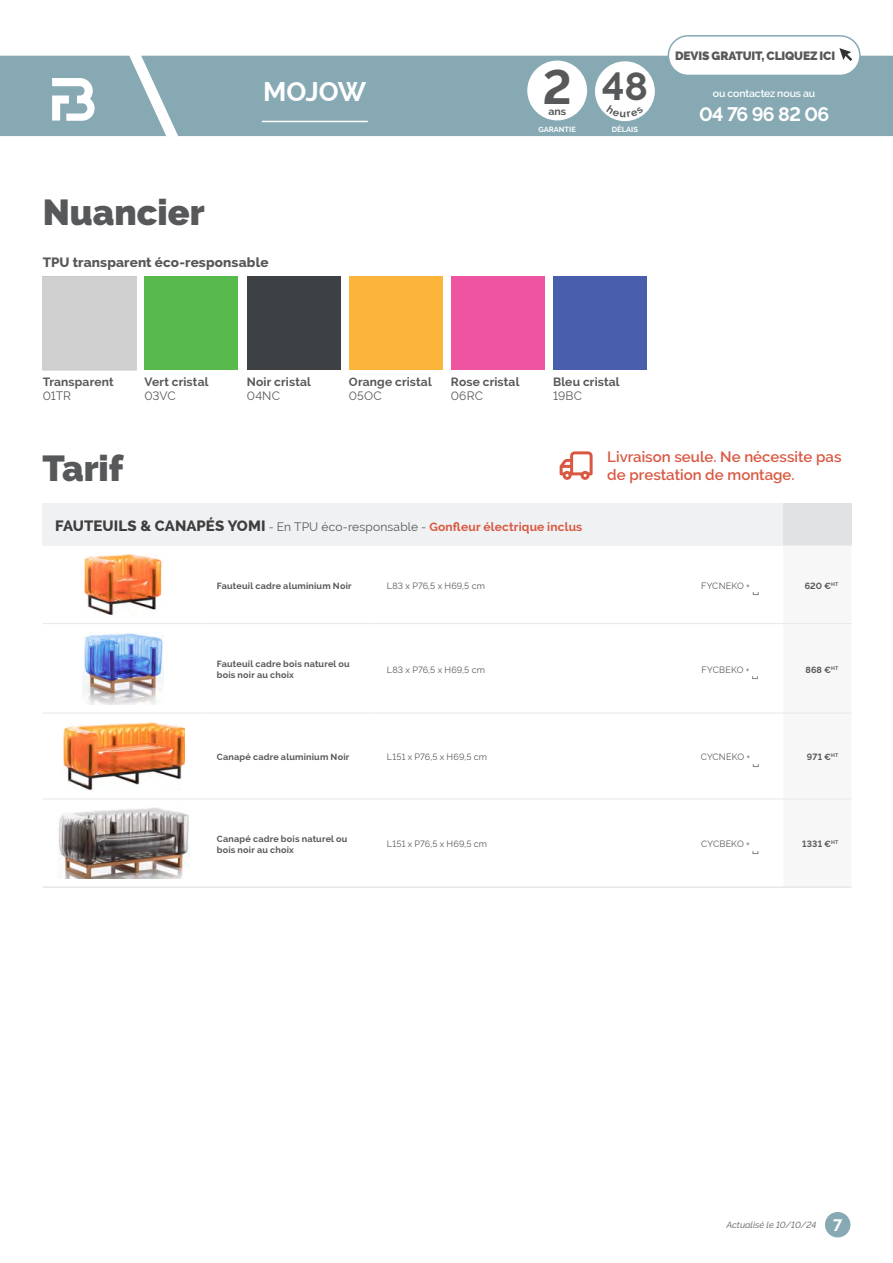
<style>
.page{position:relative;width:893px;height:1263px;background:#fff}
.page>*{position:absolute;margin:0;border:0;box-sizing:border-box;transform-origin:0 0}
.t1{font:700 48px "Raleway";color:#57585a}
.t2{font:700 39px "Raleway";color:#57585a}
.t3{font:900 36px "Raleway";color:#57585a}
.t4{font:700 27px "Raleway";letter-spacing:-.015em;color:#fff}
.t5{font:700 19.5px "Raleway";letter-spacing:-.045em;color:#fff}
.t6{font:600 15px/18px "Raleway";color:#d95842}
.t7{font:800 13.5px "Raleway";letter-spacing:.01em;color:#57585a}
.t8{font:700 12px "Raleway";letter-spacing:.015em;color:#57585a}
.t9{font:700 12px "Raleway";letter-spacing:.015em;color:#d95842}
.t10{font:12px "Raleway";letter-spacing:.01em;color:#57585a}
.t11{font:900 12px "Raleway";letter-spacing:-.01em;color:#57585a}
.t12{font:600 10.5px "Raleway";letter-spacing:-.01em;color:#fff}
.t13{font:700 10.5px "Raleway";color:#57585a}
.t14{font:700 9px/10.8px "Raleway";letter-spacing:.02em;color:#57585a}
.t15{font:9px "Raleway";letter-spacing:.02em;color:#57585a}
.t16{font:italic 500 9px "Raleway";color:#787878}
.t17{font:9px "DejaVu Serif";color:#57585a}
.t18{font:700 7.5px "Raleway";color:#fff}
.s1{font-weight:800;font-size:15px;color:#3e3e3f}
.s2{font-weight:400;color:#57585a}
.s3{font-weight:700;font-style:normal;font-size:16.5px;color:#fff}
</style>
<div class="page">
<div style="left:43px;top:503px;width:740px;height:42px;background:#f0f1f2"></div>
<div style="left:783px;top:503px;width:68px;height:42px;background:#e1e2e4"></div>
<svg style="left:783px;top:545px;width:68px;height:254px"></svg>
<hr style="left:43px;top:886px;width:161px;height:2px;background:#e6e7e9">
<hr style="left:204px;top:886px;width:170px;height:2px;background:#e6e7e9">
<hr style="left:374px;top:886px;width:303px;height:2px;background:#e6e7e9">
<hr style="left:677px;top:886px;width:106px;height:2px;background:#e6e7e9">
<hr style="left:783px;top:886px;width:68px;height:2px;background:#e6e7e9">
<hr style="left:43px;top:623px;width:161px;height:1px;background:#e6e7e9">
<hr style="left:204px;top:623px;width:170px;height:1px;background:#e6e7e9">
<hr style="left:374px;top:623px;width:303px;height:1px;background:#e6e7e9">
<hr style="left:677px;top:623px;width:106px;height:1px;background:#e6e7e9">
<hr style="left:783px;top:623px;width:68px;height:1px;background:#e6e7e9">
<hr style="left:43px;top:713px;width:161px;height:1px;background:#e6e7e9">
<hr style="left:204px;top:713px;width:170px;height:1px;background:#e6e7e9">
<hr style="left:374px;top:713px;width:303px;height:1px;background:#e6e7e9">
<hr style="left:677px;top:713px;width:106px;height:1px;background:#e6e7e9">
<hr style="left:783px;top:713px;width:68px;height:1px;background:#e6e7e9">
<hr style="left:43px;top:799px;width:161px;height:1px;background:#e6e7e9">
<hr style="left:204px;top:799px;width:170px;height:1px;background:#e6e7e9">
<hr style="left:374px;top:799px;width:303px;height:1px;background:#e6e7e9">
<hr style="left:677px;top:799px;width:106px;height:1px;background:#e6e7e9">
<hr style="left:783px;top:799px;width:68px;height:1px;background:#e6e7e9">
<img style="left:84px;top:554px;width:78px;height:61px">
<img style="left:83px;top:633px;width:81px;height:72px">
<img style="left:63px;top:722px;width:122px;height:68px">
<img style="left:58px;top:807px;width:131px;height:72px">
<svg style="left:560px;top:451px;width:33px;height:29px"></svg>
<div style="left:42px;top:276px;width:95px;height:94px;background:#cfd0cf"></div>
<div style="left:144px;top:276px;width:94px;height:94px;background:#58ba4c"></div>
<div style="left:247px;top:276px;width:93px;height:94px;background:#3d4144"></div>
<div style="left:349px;top:276px;width:93px;height:94px;background:#fcb43b"></div>
<div style="left:451px;top:276px;width:93px;height:94px;background:#ee549f"></div>
<div style="left:553px;top:276px;width:93px;height:94px;background:#4a5fab"></div>
<div style="left:0;top:56px;width:893px;height:80px;background:#86a9b4"></div>
<hr style="left:262px;top:121px;width:106px;height:1px;background:#fff">
<div style="left:825px;top:1212px;width:25px;height:25px;background:#86a9b4;border-radius:50%"></div>
<svg style="left:52px;top:78px;width:43px;height:43px"></svg>
<div style="left:527px;top:61px;width:60px;height:59px;background:#fff;border-radius:50%"></div>
<div style="left:595px;top:61px;width:60px;height:60px;background:#fff;border-radius:50%"></div>
<div style="left:668px;top:36px;width:192px;height:39px;background:#fff;border-radius:20px"></div>
<div style="left:668px;top:35px;width:193px;height:41px;border:2px solid #86a9b4;border-radius:20px"></div>
<svg style="left:839px;top:48px;width:13px;height:13px"></svg>
<svg style="left:606px;top:114px;width:38px;height:3px"></svg>
<h3 class="t3" style="left:43px;top:192px;width:164px">Nuancier</h3>
<h3 class="t4" style="left:263px;top:76px;width:105px">Mojow</h3>
<h3 class="t7" style="left:43px;top:255px;width:227px">TPU transparent éco-responsable</h3>
<h1 class="t1" style="left:542px;top:59px;width:31px">2</h1>
<p class="t13" style="left:548px;top:105px;width:19px">ans</p>
<p class="t18" style="left:538px;top:125px;width:39px">GARANTIE</p>
<h2 class="t2" style="left:602px;top:64px;width:48px">48</h2>
<p class="t18" style="left:612px;top:126px;width:28px">DÉLAIS</p>
<h3 class="t11" style="left:675px;top:49px;width:162px">DEVIS GRATUIT, CLIQUEZ ICI</h3>
<p class="t12" style="left:713px;top:88px;width:104px">ou contactez nous au</p>
<h3 class="t5" style="left:699px;top:103px;width:132px">04 76 96 82 06</h3>
<h3 class="t8" style="left:43px;top:374px;width:73px">Transparent</h3>
<h3 class="t10" style="left:43px;top:389px;width:30px">01TR</h3>
<h3 class="t8" style="left:144px;top:374px;width:66px">Vert cristal</h3>
<h3 class="t10" style="left:144px;top:389px;width:33px">03VC</h3>
<h3 class="t8" style="left:247px;top:374px;width:66px">Noir cristal</h3>
<h3 class="t10" style="left:247px;top:389px;width:35px">04NC</h3>
<h3 class="t8" style="left:349px;top:374px;width:84px">Orange cristal</h3>
<h3 class="t10" style="left:349px;top:389px;width:34px">05OC</h3>
<h3 class="t8" style="left:451px;top:374px;width:70px">Rose cristal</h3>
<h3 class="t10" style="left:451px;top:389px;width:34px">06RC</h3>
<h3 class="t8" style="left:553px;top:374px;width:68px">Bleu cristal</h3>
<h3 class="t10" style="left:553px;top:389px;width:30px">19BC</h3>
<h3 class="t3" style="left:43px;top:447px;width:82px">Tarif</h3>
<h3 class="t6" style="left:607px;top:448px;width:236px">Livraison seule. Ne nécessite pas de prestation de montage.</h3>
<h3 class="t9" style="left:55px;top:520px;width:529px"><span class="s1">FAUTEUILS &amp; CANAPÉS YOMI</span> <span class="s2">- En TPU éco-responsable -</span> Gonfleur électrique inclus</h3>
<p class="t14" style="left:217px;top:580px;width:136px">Fauteuil cadre aluminium Noir</p>
<p class="t15" style="left:387px;top:580px;width:100px">L83 x P76,5 x H69,5 cm</p>
<p class="t15" style="left:701px;top:580px;width:51px">FYCNEKO +</p>
<p class="t17" style="left:752px;top:583px;width:8px">␣</p>
<p class="t14" style="left:217px;top:659px;width:135px">Fauteuil cadre bois naturel ou bois noir au choix</p>
<p class="t15" style="left:387px;top:664px;width:100px">L83 x P76,5 x H69,5 cm</p>
<p class="t15" style="left:701px;top:664px;width:50px">FYCBEKO +</p>
<p class="t17" style="left:752px;top:667px;width:8px">␣</p>
<p class="t14" style="left:217px;top:752px;width:134px">Canapé cadre aluminium Noir</p>
<p class="t15" style="left:387px;top:752px;width:102px">L151 x P76,5 x H69,5 cm</p>
<p class="t15" style="left:701px;top:752px;width:51px">CYCNEKO +</p>
<p class="t17" style="left:753px;top:755px;width:8px">␣</p>
<p class="t14" style="left:217px;top:833px;width:132px">Canapé cadre bois naturel ou bois noir au choix</p>
<p class="t15" style="left:387px;top:839px;width:102px">L151 x P76,5 x H69,5 cm</p>
<p class="t15" style="left:701px;top:839px;width:50px">CYCBEKO +</p>
<p class="t17" style="left:752px;top:842px;width:8px">␣</p>
<p class="t14" style="left:805px;top:580px;width:35px">620 €<sup>HT</sup></p>
<p class="t14" style="left:805px;top:664px;width:35px">868 €<sup>HT</sup></p>
<p class="t14" style="left:807px;top:752px;width:33px">971 €<sup>HT</sup></p>
<p class="t14" style="left:802px;top:839px;width:38px">1331 €<sup>HT</sup></p>
<p class="t16" style="left:726px;top:1219px;width:117px">Actualisé le 10/10/24 <span class="s3">7</span></p>
</div>
